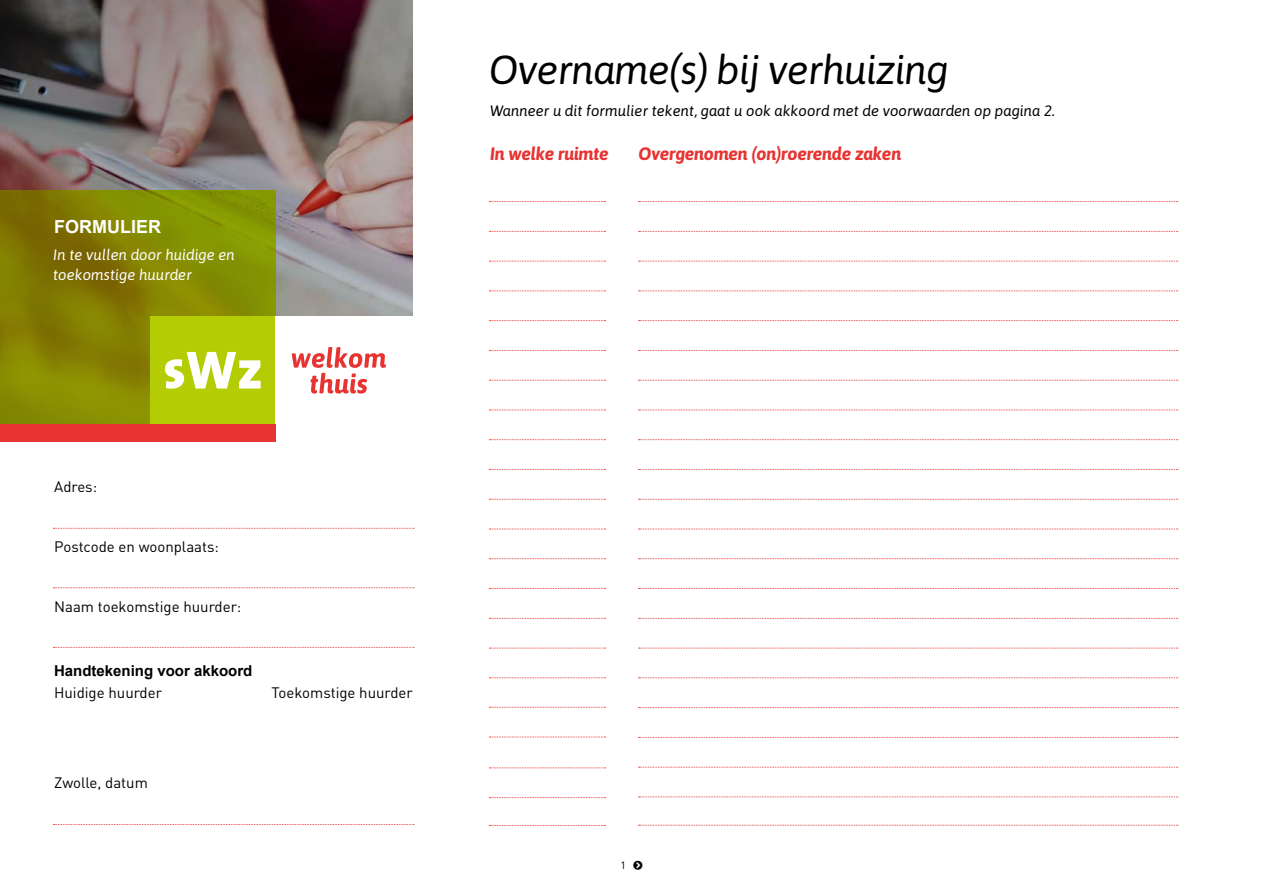
<style>
.page{position:relative;width:1263px;height:893px;background:#fff}
.page>*{position:absolute;margin:0;border:0;box-sizing:border-box;transform-origin:0 0}
.t1{font:italic 40.5px "Asap";letter-spacing:-.02em;color:#000}
.t2{font:italic 700 18px "Asap";letter-spacing:-.02em;color:#e73331}
.t3{font:700 18px "Arial";color:#fff}
.t4{font:15px "DIN";color:#000}
.t5{font:italic 15px "Asap";color:#000}
.t6{font:italic 15px/19.5px "Asap";color:#fff}
.t7{font:700 15px "Arial";color:#000}
.t8{font:10.5px "DIN";color:#000}
</style>
<div class="page">
<img style="left:0;top:0;width:412px;height:316px">
<svg style="left:0;top:190px;width:276px;height:234px"></svg>
<div style="left:150px;top:316px;width:126px;height:109px;background:#b4cc04"></div>
<svg style="left:165px;top:352px;width:96px;height:37px"></svg>
<svg style="left:292px;top:347px;width:94px;height:47px"></svg>
<div style="left:0;top:424px;width:276px;height:18px;background:#e73331"></div>
<svg style="left:489px;top:410px;width:116px;height:1px"></svg>
<svg style="left:489px;top:439px;width:116px;height:1px"></svg>
<svg style="left:489px;top:469px;width:116px;height:1px"></svg>
<svg style="left:489px;top:201px;width:116px;height:1px"></svg>
<svg style="left:489px;top:499px;width:116px;height:1px"></svg>
<svg style="left:489px;top:231px;width:116px;height:1px"></svg>
<svg style="left:489px;top:529px;width:116px;height:1px"></svg>
<svg style="left:489px;top:261px;width:116px;height:1px"></svg>
<svg style="left:489px;top:558px;width:116px;height:1px"></svg>
<svg style="left:489px;top:290px;width:116px;height:1px"></svg>
<svg style="left:489px;top:588px;width:116px;height:1px"></svg>
<svg style="left:54px;top:528px;width:360px;height:1px"></svg>
<svg style="left:489px;top:707px;width:116px;height:1px"></svg>
<svg style="left:489px;top:767px;width:116px;height:1px"></svg>
<svg style="left:489px;top:320px;width:116px;height:1px"></svg>
<svg style="left:489px;top:618px;width:116px;height:1px"></svg>
<svg style="left:489px;top:737px;width:116px;height:1px"></svg>
<svg style="left:489px;top:797px;width:116px;height:1px"></svg>
<svg style="left:489px;top:350px;width:116px;height:1px"></svg>
<svg style="left:489px;top:648px;width:116px;height:1px"></svg>
<svg style="left:54px;top:647px;width:360px;height:1px"></svg>
<svg style="left:54px;top:824px;width:360px;height:1px"></svg>
<svg style="left:54px;top:587px;width:360px;height:1px"></svg>
<svg style="left:489px;top:825px;width:116px;height:1px"></svg>
<svg style="left:489px;top:380px;width:116px;height:1px"></svg>
<svg style="left:489px;top:677px;width:116px;height:1px"></svg>
<svg style="left:639px;top:410px;width:539px;height:1px"></svg>
<svg style="left:639px;top:439px;width:539px;height:1px"></svg>
<svg style="left:639px;top:469px;width:539px;height:1px"></svg>
<svg style="left:639px;top:201px;width:539px;height:1px"></svg>
<svg style="left:639px;top:499px;width:539px;height:1px"></svg>
<svg style="left:639px;top:231px;width:539px;height:1px"></svg>
<svg style="left:639px;top:529px;width:539px;height:1px"></svg>
<svg style="left:639px;top:261px;width:539px;height:1px"></svg>
<svg style="left:639px;top:558px;width:539px;height:1px"></svg>
<svg style="left:639px;top:290px;width:539px;height:1px"></svg>
<svg style="left:639px;top:588px;width:539px;height:1px"></svg>
<svg style="left:639px;top:707px;width:539px;height:1px"></svg>
<svg style="left:639px;top:320px;width:539px;height:1px"></svg>
<svg style="left:639px;top:618px;width:539px;height:1px"></svg>
<svg style="left:639px;top:737px;width:539px;height:1px"></svg>
<svg style="left:639px;top:350px;width:539px;height:1px"></svg>
<svg style="left:639px;top:648px;width:539px;height:1px"></svg>
<svg style="left:639px;top:767px;width:539px;height:1px"></svg>
<svg style="left:639px;top:380px;width:539px;height:1px"></svg>
<svg style="left:639px;top:677px;width:539px;height:1px"></svg>
<svg style="left:639px;top:796px;width:539px;height:1px"></svg>
<svg style="left:639px;top:825px;width:539px;height:1px"></svg>
<p class="t3" style="left:54px;top:215px;width:108px">FORMULIER</p>
<p class="t6" style="left:53px;top:245px;width:183px">In te vullen door huidige en toekomstige huurder</p>
<h1 class="t1" style="left:489px;top:43px;width:461px">Overname(s) bij verhuizing</h1>
<p class="t5" style="left:490px;top:100px;width:566px">Wanneer u dit formulier tekent, gaat u ook akkoord met de voorwaarden op pagina 2.</p>
<p class="t2" style="left:490px;top:141px;width:120px">In welke ruimte</p>
<p class="t2" style="left:639px;top:141px;width:264px">Overgenomen (on)roerende zaken</p>
<p class="t4" style="left:54px;top:477px;width:44px">Adres:</p>
<p class="t4" style="left:54px;top:537px;width:166px">Postcode en woonplaats:</p>
<p class="t4" style="left:54px;top:597px;width:189px">Naam toekomstige huurder:</p>
<p class="t7" style="left:54px;top:660px;width:200px">Handtekening voor akkoord</p>
<p class="t4" style="left:54px;top:683px;width:109px">Huidige huurder</p>
<p class="t4" style="left:272px;top:683px;width:143px">Toekomstige huurder</p>
<p class="t4" style="left:54px;top:773px;width:95px">Zwolle, datum</p>
<p class="t8" style="left:620px;top:859px;width:7px">1</p>
</div>
